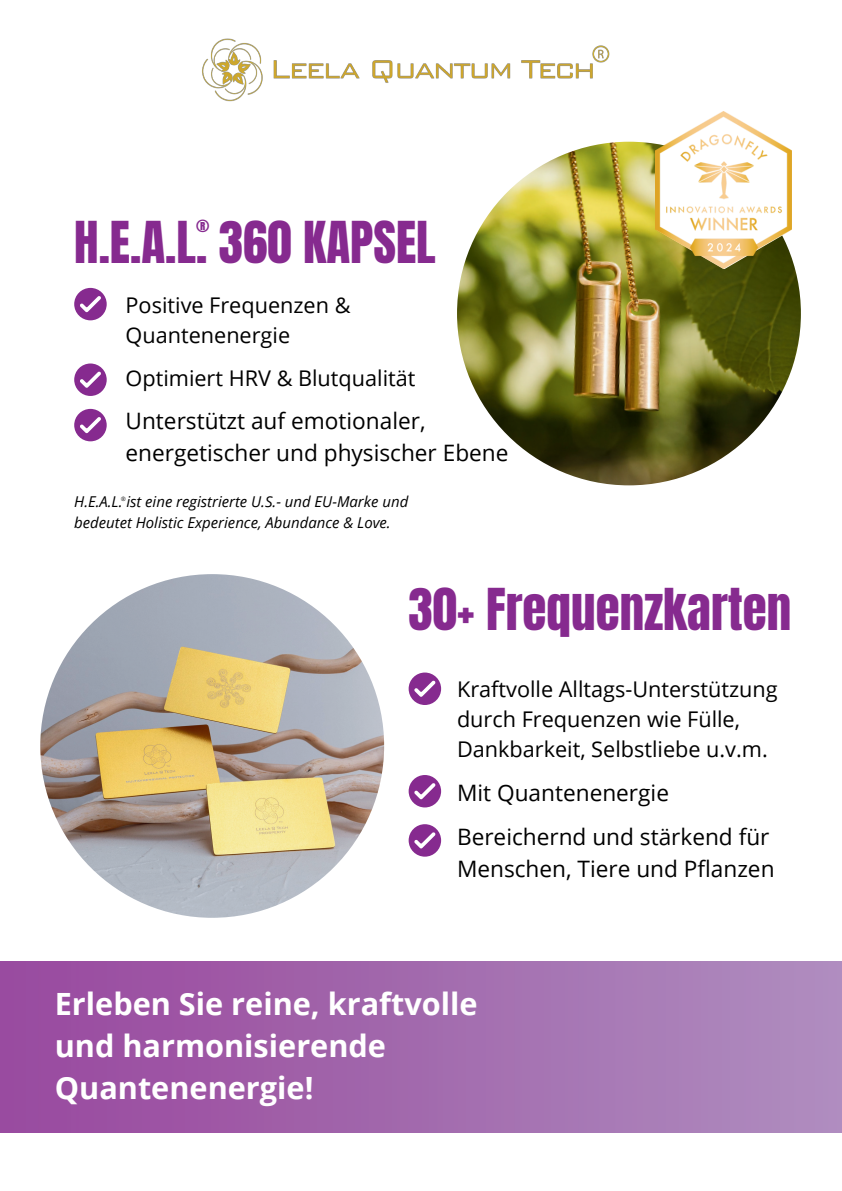
<style>
.page{position:relative;width:842px;height:1191px;background:#fff}
.page>*{position:absolute;margin:0;border:0;box-sizing:border-box;transform-origin:0 0}
.t1{font:49.2px "Anton";color:#862a8f}
.t2{font:700 30.6px/42px "Open Sans";color:#fff}
.t3{font:22.6px/43.8px "Open Sans";color:#000}
.t4{font:21.6px/30px "Open Sans";color:#000}
.t5{font:19.6px "Anton";color:#862a8f}
.t6{font:italic 15px/20.6px "Open Sans";color:#000}
.t7{font:italic 6px "Open Sans";color:#000}
</style>
<div class="page">
<img style="left:457px;top:142px;width:343px;height:343px;border-radius:50%">
<svg style="left:74px;top:288px;width:33px;height:32px"></svg>
<svg style="left:74px;top:364px;width:33px;height:32px"></svg>
<svg style="left:74px;top:409px;width:33px;height:32px"></svg>
<svg style="left:408px;top:673px;width:33px;height:32px"></svg>
<svg style="left:408px;top:775px;width:33px;height:32px"></svg>
<svg style="left:408px;top:824px;width:33px;height:33px"></svg>
<img style="left:40px;top:574px;width:344px;height:344px;border-radius:50%">
<img style="left:655px;top:112px;width:136px;height:157px">
<img style="left:0;top:962px;width:842px;height:170px">
<img style="left:202px;top:38px;width:408px;height:64px">
<h1 class="t1" style="left:74px;top:217px;width:363px">H.E.A.L. 360 KAPSEL</h1>
<p class="t5" style="left:196px;top:216px;width:15px">®</p>
<p class="t4" style="left:126px;top:289px;width:226px">Positive Frequenzen &amp;<br>Quantenenergie</p>
<p class="t4" style="left:126px;top:363px;width:291px">Optimiert HRV &amp; Blutqualität</p>
<p class="t3" style="left:126px;top:405px;width:384px;line-height:31.6px">Unterstützt auf emotionaler, energetischer und physischer Ebene</p>
<p class="t6" style="left:74px;top:491px;width:335px">H.E.A.L. ist eine registrierte U.S.- und EU-Marke und bedeutet Holistic Experience, Abundance &amp; Love.</p>
<p class="t7" style="left:121px;top:495px;width:7px">®</p>
<h1 class="t1" style="left:408px;top:585px;width:384px">30+ Frequenzkarten</h1>
<p class="t4" style="left:457px;top:673px;width:322px">Kraftvolle Alltags-Unterstützung durch Frequenzen wie Fü lle,<br>Dankbarkeit, Selbstliebe u.v.m.</p>
<p class="t3" style="left:457px;top:771px;width:314px">Mit Quantenenergie<br>Bereichernd und stärkend fü r</p>
<p class="t3" style="left:457px;top:846px;width:319px">Menschen, Tiere und Pflanzen</p>
<h2 class="t2" style="left:55px;top:982px;width:424px">Erleben Sie reine, kraftvolle und harmonisierende<br>Quantenenergie!</h2>
</div>
